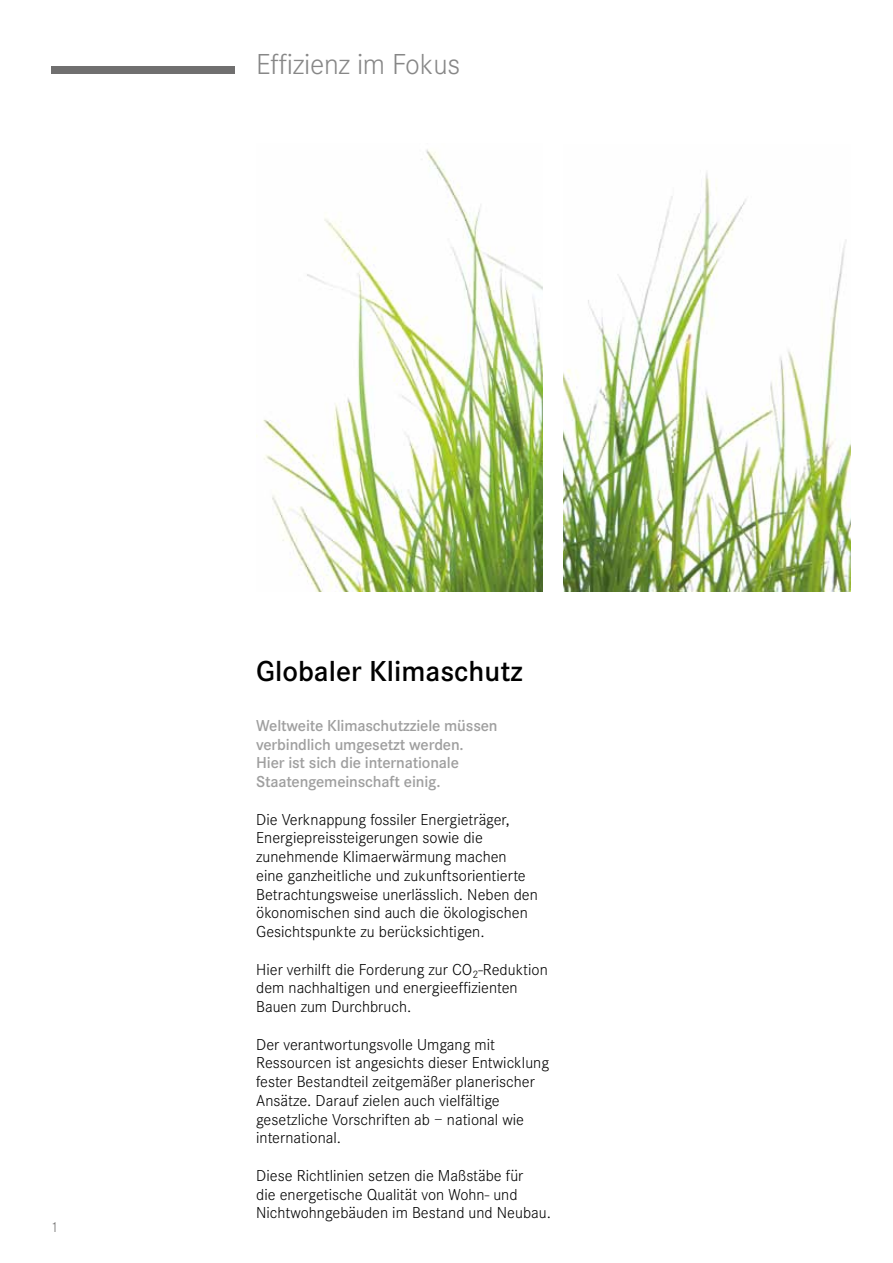
<style>
.page{position:relative;width:893px;height:1263px;background:#fff}
.page>*{position:absolute;margin:0;border:0;box-sizing:border-box;transform-origin:0 0}
.t1{font:600 30px "Corporate S";color:#000}
.t2{font:300 30px "Corporate S";letter-spacing:-.01em;color:#878787}
.t3{font:300 16.5px/18.8px "Corporate S";color:#000}
.t4{font:600 16.5px/18.8px "Corporate S";letter-spacing:-.01em;color:#9f9f9f}
.t5{font:300 15px "Corporate S";color:#706f6f}
</style>
<div class="page">
<img style="left:256px;top:149px;width:287px;height:442px">
<img style="left:564px;top:172px;width:286px;height:419px">
<div style="left:51px;top:66px;width:184px;height:8px;background:#706f6f"></div>
<h1 class="t2" style="left:256px;top:47px;width:205px">Effizienz im Fokus</h1>
<p class="t5" style="left:51px;top:1218px;width:9px">1</p>
<h1 class="t1" style="left:256px;top:654px;width:268px">Globaler Klimaschutz</h1>
<p class="t4" style="left:256px;top:716px;width:243px">Weltweite Klimaschutzziele müssen verbindlich umgesetzt werden.<br>Hier ist sich die internationale<br>Staatengemeinschaft einig.</p>
<p class="t3" style="left:256px;top:810px;width:283px">Die Verknappung fossiler Energieträger, Energiepreissteigerungen sowie die zunehmende Klimaerwärmung machen eine ganzheitliche und zukunftsorientierte Betrachtungsweise unerlässlich. Neben den ökonomischen sind auch die ökologischen Gesichtspunkte zu berücksichtigen.</p>
<p class="t3" style="left:256px;top:960px;width:293px">Hier verhilft die Forderung zur CO<sub>2</sub>-Reduktion dem nachhaltigen und energieeffizienten<br>Bauen zum Durchbruch.</p>
<p class="t3" style="left:256px;top:1035px;width:294px">Der verantwortungsvolle Umgang mit Ressourcen ist angesichts dieser Entwicklung fester Bestandteil zeitgemäßer planerischer Ansätze. Darauf zielen auch vielfältige gesetzliche Vorschriften ab – national wie international.</p>
<p class="t3" style="left:256px;top:1166px;width:296px">Diese Richtlinien setzen die Maßstäbe für<br>die energetische Qualität von Wohn- und<br>Nichtwohngebäuden im Bestand und Neubau.</p>
</div>
